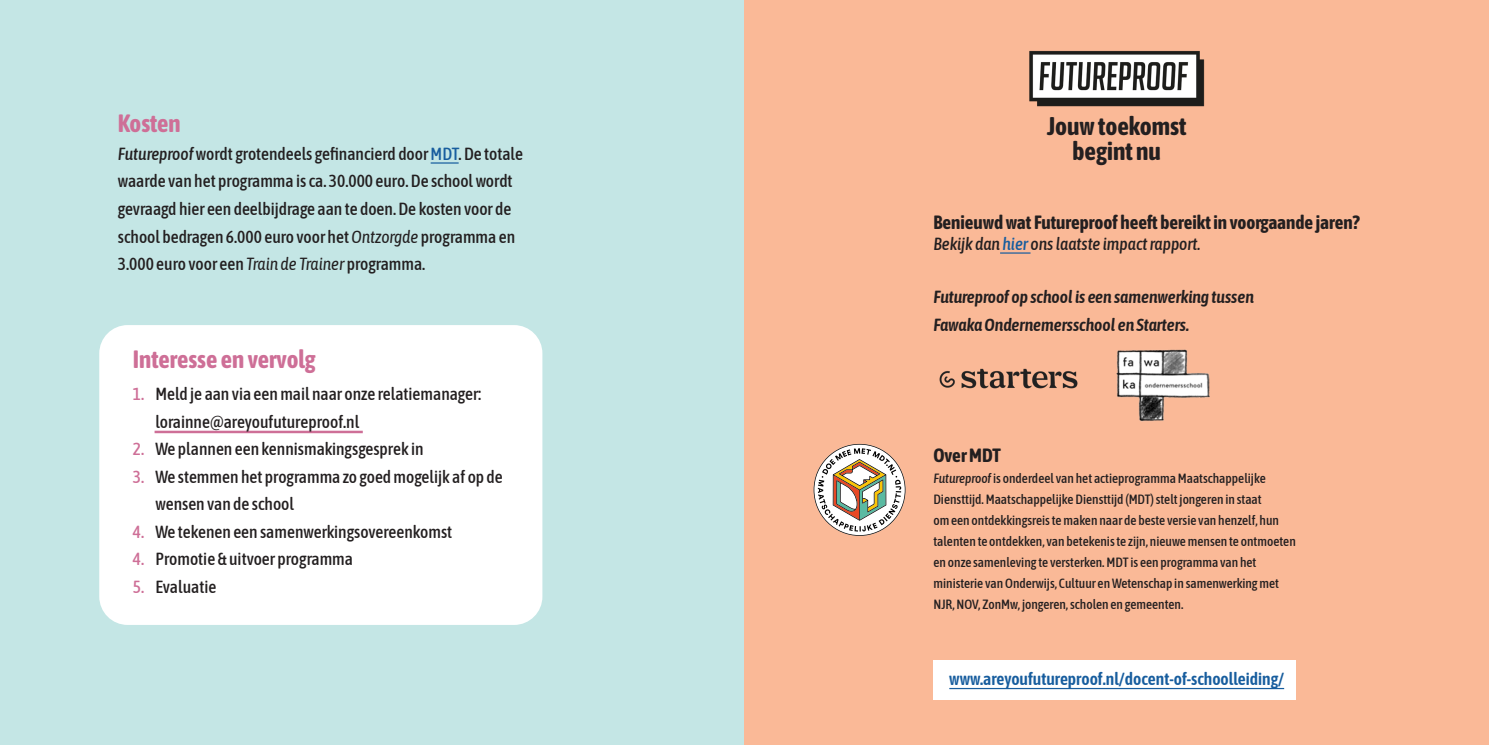
<style>
.page{position:relative;width:1489px;height:745px;background:#fff}
.page>*{position:absolute;margin:0;border:0;box-sizing:border-box;transform-origin:0 0}
.t1{font:700 25.5px "Asap Condensed";color:#231f20}
.t2{font:700 25px "Asap Condensed";color:#ce6f97}
.t3{font:700 19.12px "Asap Condensed";color:#231f20}
.t4{font:500 17.5px/27.5px "Asap Condensed";color:#231f20}
.t5{font:italic 600 17.5px/27.5px "Asap Condensed";color:#231f20}
.t6{font:600 17.5px "Asap Condensed";color:#175d9e}
.t7{font:italic 500 17.5px "Asap Condensed";color:#231f20}
.t8{font:500 13.38px/21px "Asap Condensed";color:#231f20}
.s1{font-style:italic}
.s2{color:#175d9e}
.s3{font-weight:400;font-style:italic}
.s4{color:#ce6f97}
</style>
<div class="page">
<div style="left:0;top:0;width:744px;height:744px;background:#c4e6e5"></div>
<div style="left:99px;top:325px;width:443px;height:299px;background:#fff;border-radius:28px"></div>
<hr style="left:154px;top:430px;width:209px;height:3px;background:#ce6f97">
<svg style="left:430px;top:162px;width:28px;height:1px"></svg>
<div style="left:744px;top:0;width:744px;height:744px;background:#fab997"></div>
<img style="left:1029px;top:50px;width:176px;height:57px">
<svg style="left:813px;top:443px;width:92px;height:92px"></svg>
<div style="left:933px;top:660px;width:363px;height:39px;background:#fff"></div>
<img style="left:1116px;top:349px;width:94px;height:73px">
<hr style="left:949px;top:687px;width:334px;height:1px;background:#175d9e">
<img style="left:939px;top:368px;width:139px;height:21px">
<hr style="left:1000px;top:252px;width:30px;height:1px;background:#175d9e">
<p class="t2" style="left:118px;top:106px;width:64px">Kosten</p>
<p class="t4" style="left:118px;top:139px;width:406px"><span class="s1">Futureproof</span> wordt grotendeels gefinancierd door <span class="s2">MDT</span>. De totale waarde van het programma is ca. 30.000 euro. De school wordt gevraagd hier een deelbijdrage aan te doen. De kosten voor de school bedragen 6.000 euro voor het <span class="s3">Ontzorgde</span> programma en 3.000 euro voor een <span class="s3">Train de Trainer</span> programma.</p>
<p class="t2" style="left:133px;top:341px;width:184px">Interesse en vervolg</p>
<p class="t4" style="left:155px;top:379px;width:327px;text-indent:-22px"><span class="s4">1.</span> Meld je aan via een mail naar onze relatiemanager: lorainne@areyoufutureproof.nl</p>
<p class="t4" style="left:133px;top:434px;width:292px"><span class="s4">2.</span> We plannen een kennismakingsgesprek in</p>
<p class="t4" style="left:155px;top:461px;width:349px;text-indent:-22px"><span class="s4">3.</span> We stemmen het programma zo goed mogelijk af op de wensen van de school</p>
<p class="t4" style="left:133px;top:516px;width:321px"><span class="s4">4.</span> We tekenen een samenwerkingsovereenkomst</p>
<p class="t4" style="left:133px;top:544px;width:221px"><span class="s4">4.</span> Promotie &amp; uitvoer programma</p>
<p class="t4" style="left:133px;top:571px;width:85px"><span class="s4">5.</span> Evaluatie</p>
<p class="t1" style="left:1047px;top:107px;width:141px">Jouw toekomst</p>
<p class="t1" style="left:1072px;top:133px;width:90px">begint nu</p>
<p class="t3" style="left:933px;top:208px;width:427px">Benieuwd wat Futureproof heeft bereikt in voorgaande jaren?</p>
<p class="t7" style="left:933px;top:231px;width:269px">Bekijk dan <span class="s2">hier</span> ons laatste impact rapport.</p>
<p class="t5" style="left:933px;top:282px;width:322px">Futureproof op school is een samenwerking tussen<br>Fawaka Ondernemersschool en Starters.</p>
<p class="t3" style="left:933px;top:441px;width:69px">Over MDT</p>
<p class="t8" style="left:933px;top:466px;width:364px"><span class="s1">Futureproof</span> is onderdeel van het actieprogramma Maatschappelijke Diensttijd. Maatschappelijke Diensttijd (MDT) stelt jongeren in staat<br>om een ontdekkingsreis te maken naar de beste versie van henzelf, hun talenten te ontdekken, van betekenis te zijn, nieuwe mensen te ontmoeten en onze samenleving te versterken. MDT is een programma van het ministerie van Onderwijs, Cultuur en Wetenschap in samenwerking met NJR, NOV, ZonMw, jongeren, scholen en gemeenten.</p>
<p class="t6" style="left:949px;top:666px;width:336px">www.areyoufutureproof.nl/docent-of-schoolleiding/</p>
</div>
